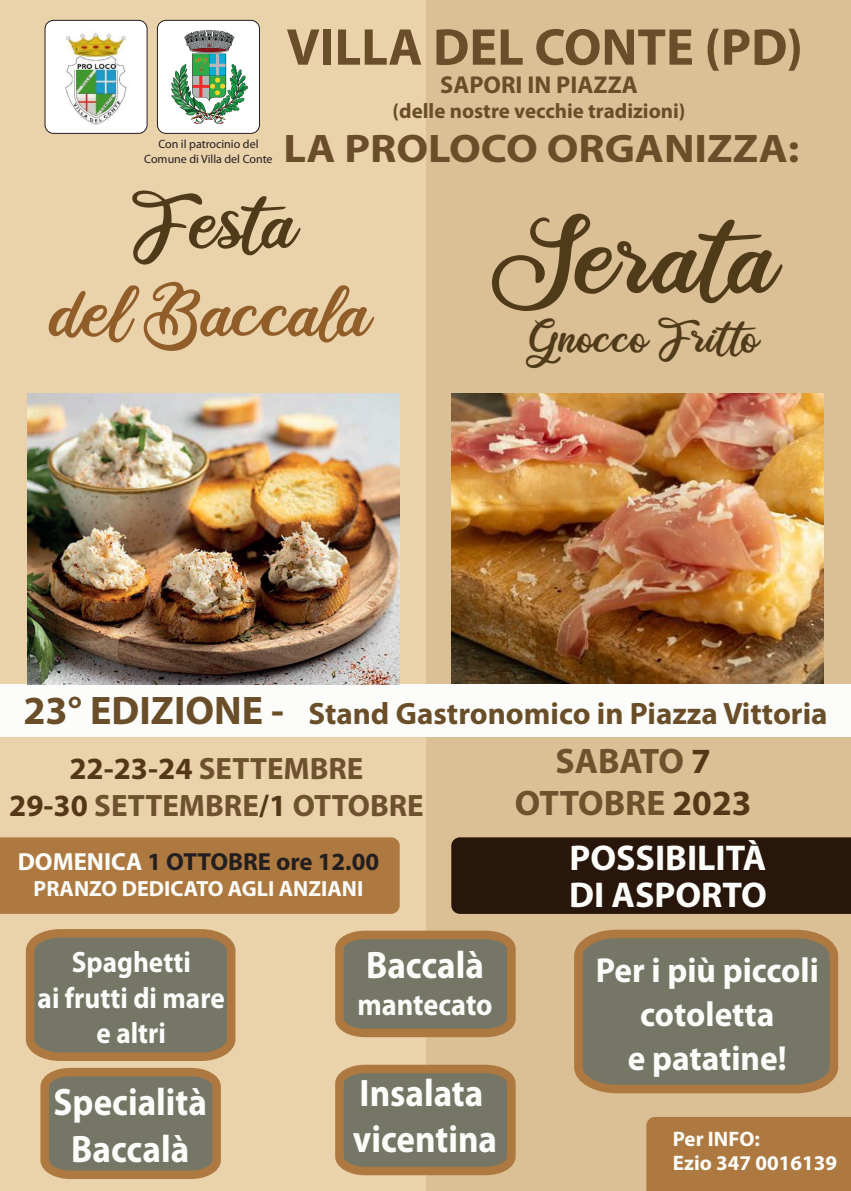
<style>
.page{position:relative;width:851px;height:1191px;background:#fff}
.page>*{position:absolute;margin:0;border:0;box-sizing:border-box;transform-origin:0 0}
.t1{font:117px "Ballet Harmony";color:#4f3a1a}
.t2{font:82.9px "Ballet Harmony";letter-spacing:-.01em;color:#4f3a1a}
.t3{font:79.9px "Ballet Harmony";color:#915e29}
.t4{font:700 52.2px "Myriad Pro";color:#6a4e29}
.t5{font:49.1px "Ballet Harmony";color:#4f3a1a}
.t6{font:700 40px "Myriad Pro";color:#6a4e29;scale:1.11 1}
.t7{font:700 38.4px/46.1px "Myriad Pro";color:#fcfdfa;scale:.91 1}
.t8{font:700 35.9px/36.5px "Myriad Pro";color:#fcfdfa}
.t9{font:700 35.6px/42.7px "Myriad Pro";color:#6d522d;text-align:center}
.t10{font:700 34.8px/44px "Myriad Pro";color:#fcfdfa;text-align:center;scale:.96 1}
.t11{font:700 31px/54.8px "Myriad Pro";color:#6a4e29}
.t12{font:700 31px "Myriad Pro";color:#6d522d}
.t13{font:700 31px "Myriad Pro";letter-spacing:-.005em;color:#fcfdfa;scale:.91 1}
.t14{font:700 29.5px/35.4px "Myriad Pro";color:#fcfdfa;text-align:center;scale:.92 1}
.t15{font:700 24.8px "Myriad Pro";color:#231f20}
.t16{font:700 24.4px "Myriad Pro";color:#6a4e29}
.t17{font:700 22px "Myriad Pro";color:#fcfdfa}
.t18{font:700 21px "Myriad Pro";color:#6a4e29}
.t19{font:700 21px/23.7px "Myriad Pro";color:#fcfdfa}
.t20{font:12px/14.4px "Myriad Pro";color:#231f20;text-align:center}
.s1{font-size:40px}
.s2{color:#533716}
.s3{color:#6d522d}
.s4{color:#fcfdfa}
</style>
<div class="page">
<div style="left:425px;top:0;width:425px;height:1191px;background:#dbbf95"></div>
<div style="left:0;top:0;width:425px;height:1191px;background:#ead2ab"></div>
<div style="left:0;top:684px;width:850px;height:52px;background:#fcfdfa"></div>
<div style="left:45px;top:20px;width:102px;height:113px;background:#fff;border-radius:9px"></div>
<div style="left:45px;top:20px;width:102px;height:114px;border:1px solid #231f20;border-radius:9px"></div>
<div style="left:157px;top:20px;width:102px;height:113px;background:#fff;border-radius:9px"></div>
<div style="left:157px;top:20px;width:103px;height:114px;border:1px solid #231f20;border-radius:9px"></div>
<img style="left:66px;top:33px;width:61px;height:91px">
<img style="left:171px;top:31px;width:77px;height:92px">
<img style="left:451px;top:394px;width:372px;height:290px">
<img style="left:27px;top:393px;width:372px;height:291px">
<div style="left:0;top:837px;width:399px;height:77px;background:#ae7940"></div>
<div style="left:646px;top:1117px;width:204px;height:74px;background:#ae7940"></div>
<div style="left:451px;top:837px;width:399px;height:77px;background:#29160b"></div>
<svg style="left:574px;top:929px;width:265px;height:165px"></svg>
<svg style="left:335px;top:1060px;width:181px;height:119px"></svg>
<svg style="left:335px;top:926px;width:181px;height:115px"></svg>
<svg style="left:25px;top:929px;width:211px;height:250px"></svg>
<p class="t20" style="left:144px;top:137px;width:130px">Con il patrocinio del<br>Comune di Villa del Conte</p>
<h3 class="t4" style="left:286px;top:13px;width:518px">VILLA DEL CONTE (PD)</h3>
<p class="t16" style="left:440px;top:69px;width:199px">SAPORI IN PIAZZA</p>
<p class="t18" style="left:392px;top:97px;width:294px">(delle nostre vecchie tradizioni)</p>
<p class="t6" style="left:283px;top:122px;width:466px">LA PROLOCO ORGANIZZA:</p>
<h2 class="t2" style="left:132px;top:188px;width:168px">Festa</h2>
<h3 class="t3" style="left:53px;top:278px;width:321px">del Baccala</h3>
<h1 class="t1" style="left:492px;top:208px;width:289px">Serata</h1>
<h3 class="t5" style="left:529px;top:316px;width:232px">Gnocco Fritto</h3>
<p class="t11" style="left:69px;top:685px;width:759px;text-indent:-46px"><span class="s1">23° EDIZIONE -</span> Stand Gastronomico in Piazza Vittoria<br><span class="s2">22-23-24</span> <span class="s3">SETTEMBRE</span></p>
<p class="t12" style="left:9px;top:786px;width:416px"><span class="s2">29-30</span> SETTEMBRE<span class="s2">/1</span> OTTOBRE</p>
<p class="t9" style="left:515px;top:738px;width:238px">SABATO <span class="s2">7<br></span>OTTOBRE <span class="s2">2023</span></p>
<p class="t15" style="left:18px;top:845px;width:363px"><span class="s4">DOMENICA</span> 1 OTTOBRE ore 12.00</p>
<p class="t17" style="left:34px;top:874px;width:331px">PRANZO DEDICATO AGLI ANZIANI</p>
<p class="t8" style="left:569px;top:838px;width:199px">POSSIBILITÀ<br>DI ASPORTO</p>
<p class="t7" style="left:366px;top:940px;width:131px">Baccalà</p>
<p class="t13" style="left:357px;top:984px;width:150px">mantecato</p>
<p class="t14" style="left:38px;top:943px;width:205px">Spaghetti<br>ai frutti di mare e altri</p>
<p class="t10" style="left:595px;top:947px;width:234px">Per i più piccoli cotoletta<br>e patatine!</p>
<p class="t7" style="left:353px;top:1068px;width:160px">Insalata vicentina</p>
<p class="t7" style="left:54px;top:1078px;width:170px;text-align:center">Specialità<br>Baccalà</p>
<p class="t19" style="left:672px;top:1126px;width:166px">Per INFO:<br>Ezio 347 0016139</p>
</div>
